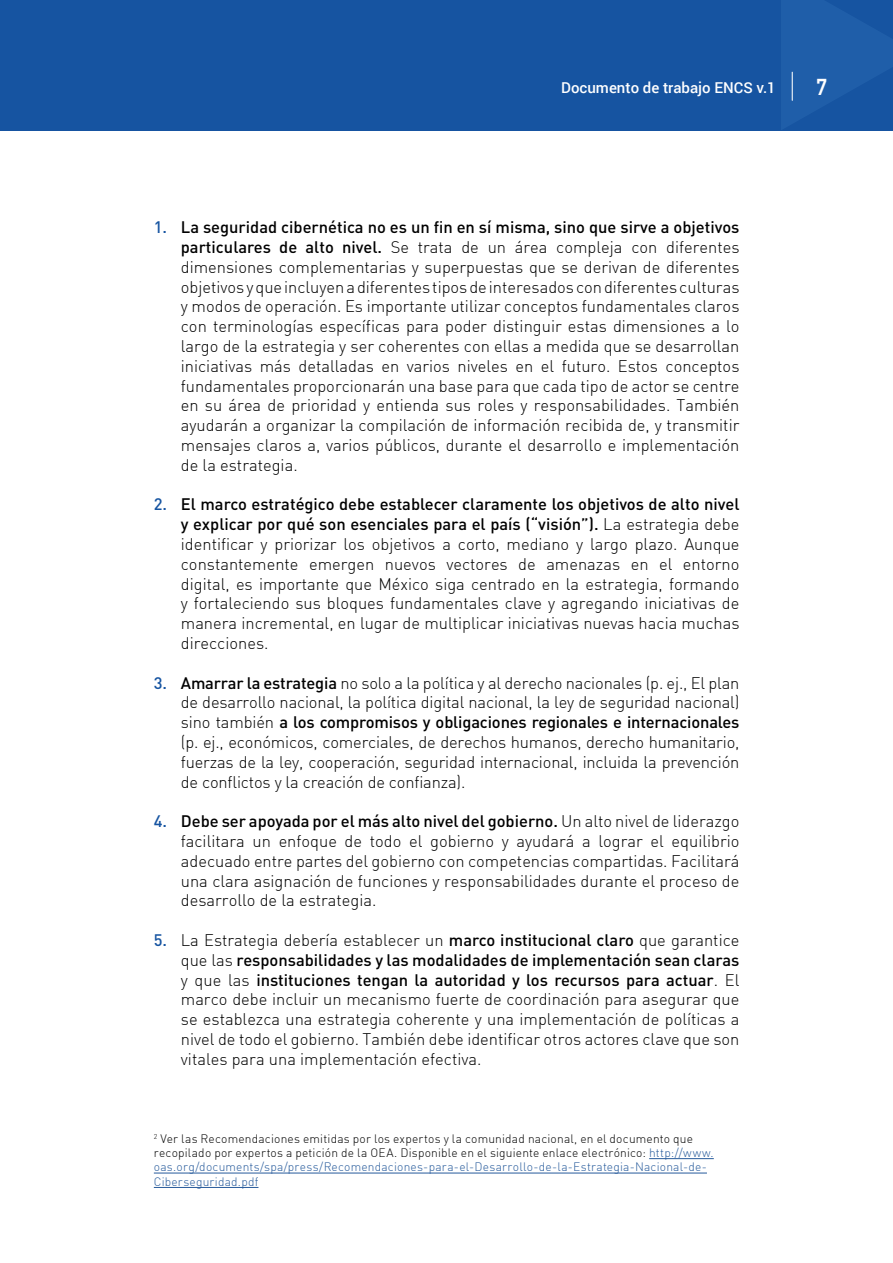
<style>
.page{position:relative;width:893px;height:1263px;background:#fff}
.page>*{position:absolute;margin:0;border:0;box-sizing:border-box;transform-origin:0 0}
.t1{font:700 22.5px "DIN Alternate";color:#fff}
.t2{font:300 16.5px/19.8px "DI Nbek";color:#000;text-align:justify}
.t3{font:500 16.5px/19.8px "DIN";color:#000;text-align:right}
.t4{font:500 15px "Roboto";color:#fff}
.t5{font:300 12px/14.4px "DI Nbek";letter-spacing:.015em;color:#000}
.s1{color:#1654a1}
.s2{font-family:"DIN";font-weight:500}
.s3{font-family:"DI Nbek";font-weight:300}
.s4{font-family:"DIN";font-weight:500;color:#1654a1}
.s5{color:#265a9b}
</style>
<div class="page">
<hr style="left:649px;top:1158px;width:65px;height:1px;background:#265a9b">
<hr style="left:154px;top:1173px;width:553px;height:1px;background:#265a9b">
<hr style="left:154px;top:1187px;width:104px;height:1px;background:#265a9b">
<div style="left:0;top:0;width:893px;height:131px;background:#1654a1"></div>
<svg style="left:791px;top:71px;width:2px;height:30px"></svg>
<p class="t4" style="left:561px;top:77px;width:216px">Documento de trabajo ENCS v.1</p>
<h1 class="t1" style="left:816px;top:70px;width:12px">7</h1>
<p class="t3" style="left:154px;top:217px;width:587px"><span class="s1">1.</span> La seguridad cibernética no es un fin en sí misma, sino que sirve a objetivos</p>
<p class="t2" style="left:181px;top:237px;width:560px"><span class="s2">particulares de alto nivel.</span> Se trata de un área compleja con diferentes dimensiones complementarias y superpuestas que se derivan de diferentes objetivos y que incluyen a diferentes tipos de interesados con diferentes culturas y modos de operación. Es importante utilizar conceptos fundamentales claros con terminologías específicas para poder distinguir estas dimensiones a lo largo de la estrategia y ser coherentes con ellas a medida que se desarrollan iniciativas más detalladas en varios niveles en el futuro. Estos conceptos fundamentales proporcionarán una base para que cada tipo de actor se centre en su área de prioridad y entienda sus roles y responsabilidades. También ayudarán a organizar la compilación de información recibida de, y transmitir mensajes claros a, varios públicos, durante el desarrollo e implementación de la estrategia.</p>
<p class="t3" style="left:154px;top:494px;width:587px"><span class="s1">2.</span> El marco estratégico debe establecer claramente los objetivos de alto nivel y explicar por qué son esenciales para el país (“visión”). <span class="s3">La estrategia debe</span></p>
<p class="t2" style="left:181px;top:534px;width:560px">identificar y priorizar los objetivos a corto, mediano y largo plazo. Aunque constantemente emergen nuevos vectores de amenazas en el entorno digital, es importante que México siga centrado en la estrategia, formando y fortaleciendo sus bloques fundamentales clave y agregando iniciativas de manera incremental, en lugar de multiplicar iniciativas nuevas hacia muchas direcciones.</p>
<p class="t2" style="left:154px;top:673px;width:587px;text-align:right"><span class="s4">3.</span> <span class="s2">Amarrar la estrategia</span> no solo a la política y al derecho nacionales (p. ej., El plan de desarrollo nacional, la política digital nacional, la ley de seguridad nacional)</p>
<p class="t3" style="left:181px;top:712px;width:560px"><span class="s3">sino también</span> a los compromisos y obligaciones regionales e internacionales</p>
<p class="t2" style="left:181px;top:732px;width:560px">(p. ej., económicos, comerciales, de derechos humanos, derecho humanitario, fuerzas de la ley, cooperación, seguridad internacional, incluida la prevención de conflictos y la creación de confianza).</p>
<p class="t3" style="left:154px;top:811px;width:587px"><span class="s1">4.</span> Debe ser apoyada por el más alto nivel del gobierno. <span class="s3">Un alto nivel de liderazgo</span></p>
<p class="t2" style="left:181px;top:831px;width:560px">facilitara un enfoque de todo el gobierno y ayudará a lograr el equilibrio adecuado entre partes del gobierno con competencias compartidas. Facilitará una clara asignación de funciones y responsabilidades durante el proceso de desarrollo de la estrategia.</p>
<p class="t2" style="left:154px;top:930px;width:587px"><span class="s4">5.</span> La Estrategia debería establecer un <span class="s2">marco institucional claro</span> que garantice</p>
<p class="t3" style="left:181px;top:949px;width:560px;text-align:left"><span class="s3">que las</span> responsabilidades y las modalidades de implementación sean claras <span class="s3">y que las</span> instituciones tengan la autoridad y los recursos para actuar<span class="s3">. El</span></p>
<p class="t2" style="left:181px;top:989px;width:560px">marco debe incluir un mecanismo fuerte de coordinación para asegurar que se establezca una estrategia coherente y una implementación de políticas a nivel de todo el gobierno. También debe identificar otros actores clave que son vitales para una implementación efectiva.</p>
<p class="t5" style="left:154px;top:1131px;width:561px"><sup>2</sup> Ver las Recomendaciones emitidas por los expertos y la comunidad nacional, en el documento que recopilado por expertos a petición de la OEA. Disponible en el siguiente enlace electrónico: <span class="s5">http://www. oas.org/documents/spa/press/Recomendaciones-para-el-Desarrollo-de-la-Estrategia-Nacional-de-Ciberseguridad.pdf</span></p>
</div>
